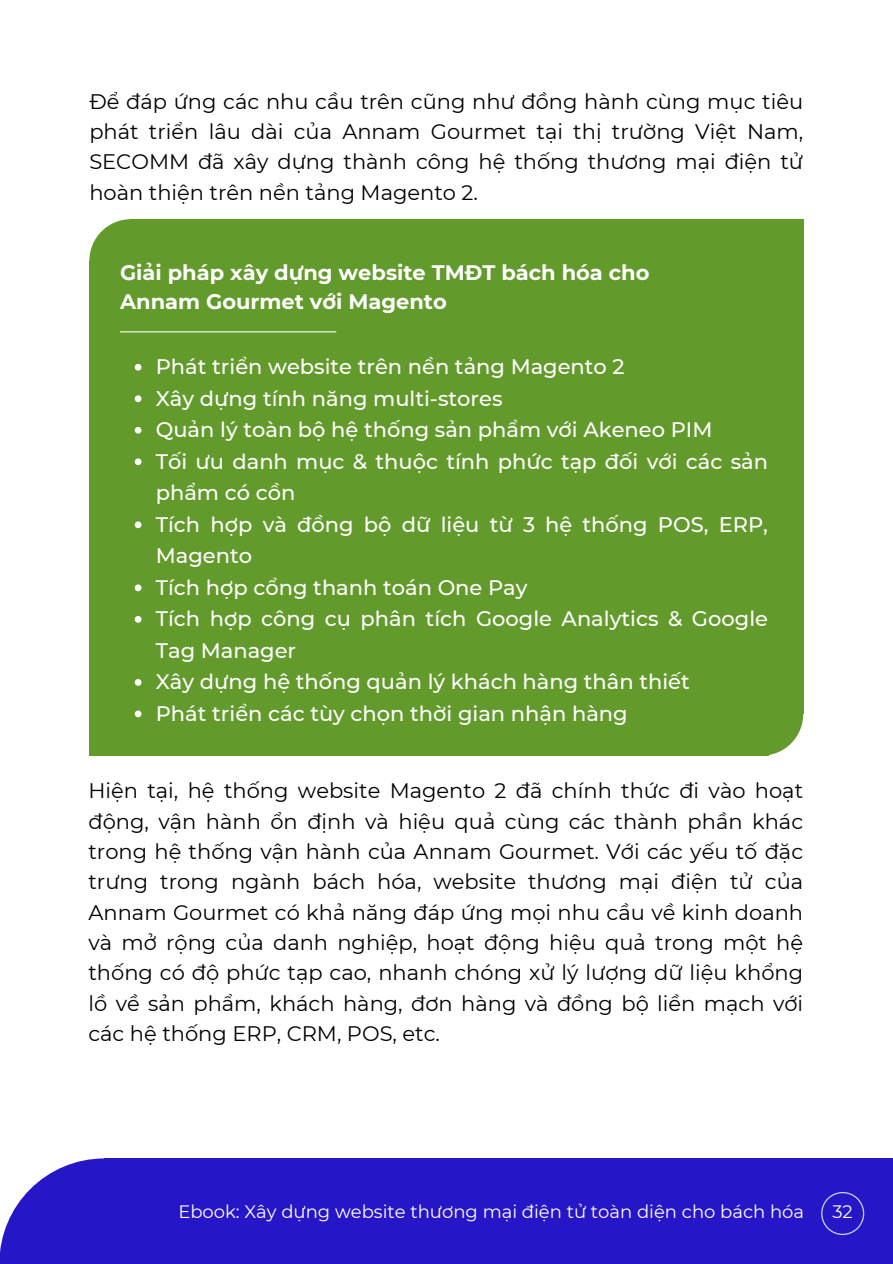
<style>
.page{position:relative;width:893px;height:1264px;background:#fff}
.page>*{position:absolute;margin:0;border:0;box-sizing:border-box;transform-origin:0 0}
.t1{font:21px/30.3px "Montserrat";color:#000;text-align:justify}
.t2{font:500 21px/31.5px "Montserrat";color:#fff}
.t3{font:700 21px/29.2px "Montserrat";color:#fff}
.t4{font:18px "Montserrat";color:#fff}
</style>
<div class="page">
<svg style="left:0;top:1158px;width:104px;height:105px;fill:#2516c7"></svg>
<div style="left:104px;top:1158px;width:788px;height:105px;background:#2516c7"></div>
<svg style="left:821px;top:1192px;width:43px;height:42px"></svg>
<div style="left:131px;top:219px;width:637px;height:453px;background:#629a2b"></div>
<div style="left:89px;top:261px;width:228px;height:279px;background:#629a2b"></div>
<div style="left:89px;top:445px;width:679px;height:310px;background:#629a2b"></div>
<hr style="left:120px;top:331px;width:216px;height:1px;background:#fff">
<div style="left:89px;top:219px;width:84px;height:83px;background:#629a2b;border-radius:50%"></div>
<div style="left:575px;top:219px;width:228px;height:494px;background:#629a2b"></div>
<svg style="left:135px;top:364px;width:6px;height:6px"></svg>
<svg style="left:135px;top:395px;width:6px;height:7px"></svg>
<svg style="left:135px;top:427px;width:6px;height:6px"></svg>
<svg style="left:135px;top:458px;width:6px;height:7px"></svg>
<svg style="left:135px;top:521px;width:6px;height:7px"></svg>
<svg style="left:135px;top:584px;width:6px;height:7px"></svg>
<svg style="left:135px;top:616px;width:6px;height:6px"></svg>
<svg style="left:135px;top:679px;width:6px;height:6px"></svg>
<svg style="left:135px;top:710px;width:6px;height:7px"></svg>
<div style="left:719px;top:672px;width:84px;height:83px;background:#629a2b;border-radius:50%"></div>
<p class="t1" style="left:89px;top:86px;width:715px">Để đáp ứng các nhu cầu trên cũng như đồng hành cùng mục tiêu phát triển lâu dài của Annam Gourmet tại thị trường Việt Nam, SECOMM đã xây dựng thành công hệ thống thương mại điện tử hoàn thiện trên nền tảng Magento 2.</p>
<p class="t3" style="left:120px;top:258px;width:531px">Giải pháp xây dựng website TMĐT bách hóa cho<br>Annam Gourmet với Magento</p>
<p class="t2" style="left:156px;top:351px;width:613px">Phát triển website trên nền tảng Magento 2<br>Xây dựng tính năng multi-stores<br>Quản lý toàn bộ hệ thống sản phẩm với Akeneo PIM<br>Tối ưu danh mục &amp; thuộc tính phức tạp đối với các sản phẩm có cồn<br>Tích hợp và đồng bộ dữ liệu từ 3 hệ thống POS, ERP, Magento<br>Tích hợp cổng thanh toán One Pay<br>Tích hợp công cụ phân tích Google Analytics &amp; Google Tag Manager<br>Xây dựng hệ thống quản lý khách hàng thân thiết<br>Phát triển các tùy chọn thời gian nhận hàng</p>
<p class="t1" style="left:88px;top:775px;width:716px">Hiện tại, hệ thống website Magento 2 đã chính thức đi vào hoạt động, vận hành ổn định và hiệu quả cùng các thành phần khác trong hệ thống vận hành của Annam Gourmet. Với các yếu tố đặc trưng trong ngành bách hóa, website thương mại điện tử của Annam Gourmet có khả năng đáp ứng mọi nhu cầu về kinh doanh và mở rộng của danh nghiệp, hoạt động hiệu quả trong một hệ thống có độ phức tạp cao, nhanh chóng xử lý lượng dữ liệu khổng lồ về sản phẩm, khách hàng, đơn hàng và đồng bộ liền mạch với các hệ thống ERP, CRM, POS, etc.</p>
<p class="t4" style="left:178px;top:1200px;width:627px">Ebook: Xây dựng website thương mại điện tử toàn diện cho bách hóa</p>
<p class="t4" style="left:832px;top:1200px;width:22px">32</p>
</div>
